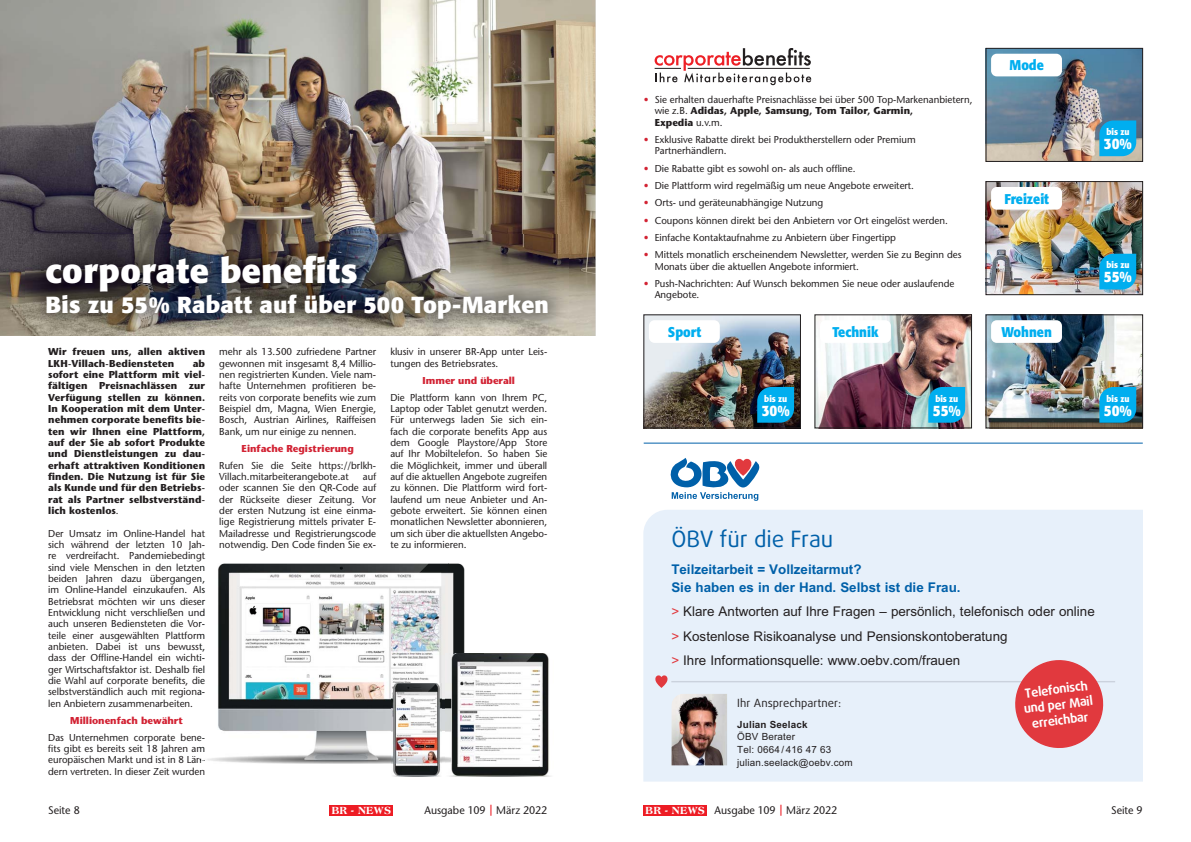
<style>
.page{position:relative;width:1191px;height:842px;background:#fff}
.page>*{position:absolute;margin:0;border:0;box-sizing:border-box;transform-origin:0 0}
.t1{font:700 34px "Formata";letter-spacing:.015em;color:#fff}
.t2{font:700 23px "Formata";letter-spacing:.015em;color:#fff}
.t3{font:22.6px "Daxline Pro";color:#0060a9}
.t4{font:700 15px "Formata";color:#fff;scale:.9 1}
.t5{font:700 14px "Formata";color:#00aeef;scale:.9 1}
.t6{font:13.4px/24.3px "Arial";color:#231f20}
.t7{font:700 13.4px/18.3px "Arial";color:#0060a9}
.t8{font:700 12.7px/15.5px "Daxline Pro";color:#fff;text-align:center}
.t9{font:11.3px "Daxline Pro";letter-spacing:.005em;color:#231f20}
.t10{font:800 11.1px "Americana";letter-spacing:.02em;color:#fff;scale:.9 1}
.t11{font:11px "Stone Sans";color:#231f20}
.t12{font:10px/11.3px "Stone Sans";color:#231f20}
.t13{font:700 10px/11.3px "Stone Sans";letter-spacing:.005em;color:#231f20}
.t14{font:700 10px "Stone Sans";color:#d22233}
.t15{font:9.9px/12.7px "Arial";letter-spacing:.015em;color:#231f20}
.t16{font:700 9.9px "Arial";letter-spacing:.015em;color:#231f20}
.t17{font:700 9px "Formata";color:#fff;scale:.9 1}
.s1{font-weight:400}
.s2{color:#121517}
.s3{font-weight:700;color:#d22233}
.s4{color:#d22233}
.s5{font-weight:700}
.s6{color:#e1393e}
.s7{font-weight:700;color:#ed1c24}
</style>
<div class="page">
<div style="left:330px;top:805px;width:63px;height:10px;background:#ed1c24"></div>
<div style="left:643px;top:805px;width:64px;height:10px;background:#ed1c24"></div>
<hr style="left:643px;top:443px;width:499px;height:1px;background:#0060a9">
<div style="left:643px;top:510px;width:499px;height:272px;background:#e7f0fa"></div>
<svg style="left:670px;top:458px;width:89px;height:43px"></svg>
<svg style="left:654px;top:675px;width:14px;height:13px"></svg>
<hr style="left:671px;top:681px;width:444px;height:1px;background:#cbd2dd">
<svg style="left:1013px;top:658px;width:92px;height:92px;background:#e26c73"></svg>
<img style="left:671px;top:694px;width:56px;height:72px">
<img style="left:0;top:0;width:595px;height:336px">
<img style="left:25px;top:235px;width:543px;height:101px">
<svg style="left:654px;top:48px;width:157px;height:37px"></svg>
<hr style="left:687px;top:68px;width:122px;height:1px;background:#231f20">
<img style="left:207px;top:563px;width:241px;height:201px">
<img style="left:448px;top:563px;width:17px;height:90px">
<img style="left:391px;top:683px;width:51px;height:93px">
<img style="left:449px;top:653px;width:102px;height:124px">
<img style="left:445px;top:653px;width:39px;height:111px">
<img style="left:988px;top:317px;width:152px;height:109px">
<div style="left:986px;top:315px;width:156px;height:113px;border:1px solid #231f20"></div>
<svg style="left:1099px;top:387px;width:37px;height:36px"></svg>
<div style="left:991px;top:320px;width:71px;height:23px;background:#fff;border-radius:6px"></div>
<img style="left:988px;top:183px;width:152px;height:110px">
<div style="left:986px;top:181px;width:156px;height:114px;border:1px solid #231f20"></div>
<svg style="left:1099px;top:254px;width:37px;height:35px"></svg>
<div style="left:991px;top:187px;width:71px;height:23px;background:#fff;border-radius:6px"></div>
<img style="left:988px;top:50px;width:152px;height:110px">
<div style="left:986px;top:48px;width:156px;height:114px;border:1px solid #231f20"></div>
<svg style="left:1099px;top:120px;width:37px;height:36px"></svg>
<div style="left:991px;top:54px;width:71px;height:22px;background:#fff;border-radius:6px"></div>
<img style="left:816px;top:317px;width:153px;height:109px">
<div style="left:814px;top:315px;width:157px;height:113px;border:1px solid #231f20"></div>
<svg style="left:928px;top:387px;width:37px;height:36px"></svg>
<div style="left:820px;top:320px;width:71px;height:23px;background:#fff;border-radius:6px"></div>
<img style="left:645px;top:317px;width:153px;height:109px">
<div style="left:643px;top:315px;width:157px;height:113px;border:1px solid #231f20"></div>
<svg style="left:757px;top:387px;width:37px;height:36px"></svg>
<div style="left:649px;top:320px;width:71px;height:23px;background:#fff;border-radius:6px"></div>
<h1 class="t1" style="left:45px;top:254px;width:314px">corporate benefits</h1>
<h2 class="t2" style="left:45px;top:294px;width:505px">Bis zu 55% Rabatt auf über 500 Top-Marken</h2>
<p class="t12" style="left:219px;top:347px;width:158px;text-align:justify">mehr als 13.500 zufriedene Partner gewonnen mit insgesamt 8,4 Millio&shy;nen registrierten Kunden. Viele nam&shy;hafte Unternehmen profitieren be&shy;reits von corporate benefits wie zum Beispiel dm, Magna, Wien Energie, Bosch, Austrian Airlines, Raiffeisen Bank, um nur einige zu nennen.</p>
<p class="t14" style="left:242px;top:443px;width:114px">Einfache Registrierung</p>
<p class="t12" style="left:219px;top:460px;width:158px">Rufen Sie die Seite https://brlkh-<br>Villach.mitarbeiterangebote.at</p>
<p class="t13" style="left:48px;top:347px;width:158px">Wir freuen uns, allen aktiven<br>LKH-Villach-Bediensteten</p>
<p class="t12" style="left:390px;top:347px;width:158px">klusiv in unserer BR-App unter Leis&shy;tungen des Betriebsrates.</p>
<p class="t14" style="left:422px;top:375px;width:94px">Immer und überall</p>
<p class="t12" style="left:390px;top:392px;width:158px;text-align:justify">Die Plattform kann von Ihrem PC, Laptop oder Tablet genutzt werden.<br>Für unterwegs laden Sie sich ein&shy;fach die corporate benefits App aus dem Google Playstore/App Store auf Ihr Mobiltelefon. So haben Sie die Möglichkeit, immer und überall auf die aktuellen Angebote zugreifen zu können. Die Plattform wird fort&shy;laufend um neue Anbieter und An&shy;gebote erweitert. Sie können einen monatlichen Newsletter abonnieren, um sich über die aktuellsten Angebo&shy;te zu informieren.</p>
<p class="t13" style="left:48px;top:358px;width:158px;text-align:justify;text-indent:144px">ab sofort eine Plattform mit viel&shy;fältigen Preisnachlässen zur Verfügung stellen zu können.<br>In Kooperation mit dem Unter&shy;nehmen corporate benefits bie&shy;ten wir Ihnen eine Plattform, auf der Sie ab sofort Produkte und Dienstleistungen zu dau&shy;erhaft attraktiven Konditionen finden. Die Nutzung ist für Sie als Kunde und für den Betriebs&shy;rat als Partner selbstverständ&shy;lich kostenlos<span class="s1">.</span></p>
<p class="t12" style="left:48px;top:528px;width:158px;text-align:justify">Der Umsatz im Online-Handel hat sich während der letzten 10 Jah&shy;re verdreifacht. Pandemiebedingt sind viele Menschen in den letzte<span class="s2">n </span>beiden Jahren dazu übergange<span class="s2">n, </span>im Online-Handel einzukaufen. A<span class="s2">ls </span>Betriebsrat möchten wir uns dies<span class="s2">er </span>Entwicklung nicht verschließen un<span class="s2">d </span>auch unseren Bediensteten die Vo<span class="s2">r&shy;</span>teile einer ausgewählten Plattfor<span class="s2">m </span>anbieten. Dabei ist uns bewuss<span class="s2">t, </span>dass der Offline-Handel ein wich<span class="s2">ti&shy;</span>ger Wirtschaftsfaktor ist. Deshalb fi<span class="s2">el </span>die Wahl auf corporate benefits, d<span class="s2">ie </span>selbstverständlich auch mit region<span class="s2">a&shy;</span>len Anbietern zusammenarbeiten.</p>
<p class="t12" style="left:48px;top:713px;width:158px;line-height:16.8px;text-align:center"><span class="s3">Millionenfach bewährt<br></span>Das Unternehmen corporate ben<span class="s2">e-</span></p>
<p class="t12" style="left:48px;top:743px;width:158px;text-align:justify">fits gibt es bereits seit 18 Jahren a<span class="s2">m </span>europäischen Markt und ist in 8 Lä<span class="s2">n&shy;</span>dern vertreten. In dieser Zeit wurden</p>
<p class="t12" style="left:219px;top:471px;width:158px;text-align:justify;text-indent:144px">auf oder scannen Sie den QR-Code auf der Rückseite dieser Zeitung. Vor der ersten Nutzung ist eine einma&shy;lige Registrierung mittels privater E-Mailadresse und Registrierungscode notwendig. Den Code finden Sie ex-</p>
<h3 class="t5" style="left:1009px;top:59px;width:40px">Mode</h3>
<p class="t12" style="left:654px;top:95px;width:319px;text-indent:-11px"><span class="s4">•</span> Sie erhalten dauerhafte Preisnachlässe bei über 500 Top-Markenanbietern, wie z.B. <span class="s5">Adidas, Apple, Samsung, Tom Tailor, Garmin,<br>Expedia</span> u.v.m.</p>
<p class="t12" style="left:654px;top:134px;width:262px;text-indent:-11px"><span class="s4">•</span> Exklusive Rabatte direkt bei Produktherstellern oder Premium<br>Partnerhändlern.</p>
<p class="t12" style="left:643px;top:163px;width:213px"><span class="s4">•</span> Die Rabatte gibt es sowohl on- als auch offline.</p>
<p class="t12" style="left:643px;top:180px;width:272px"><span class="s4">•</span> Die Plattform wird regelmäßig um neue Angebote erweitert.</p>
<p class="t12" style="left:643px;top:198px;width:181px"><span class="s4">•</span> Orts- und geräteunabhängige Nutzung</p>
<p class="t12" style="left:643px;top:215px;width:306px"><span class="s4">•</span> Coupons können direkt bei den Anbietern vor Ort eingelöst werden.</p>
<p class="t12" style="left:643px;top:232px;width:254px"><span class="s4">•</span> Einfache Kontaktaufnahme zu Anbietern über Fingertipp</p>
<p class="t12" style="left:654px;top:250px;width:308px;text-indent:-11px"><span class="s4">•</span> Mittels monatlich erscheinendem Newsletter, werden Sie zu Beginn des<br>Monats über die aktuellen Angebote informiert.</p>
<p class="t12" style="left:654px;top:278px;width:301px;text-indent:-11px"><span class="s4">•</span> Push-Nachrichten: Auf Wunsch bekommen Sie neue oder auslaufende<br>Angebote.</p>
<h3 class="t5" style="left:1004px;top:192px;width:51px">Freizeit</h3>
<p class="t17" style="left:1106px;top:128px;width:27px">bis zu</p>
<h3 class="t4" style="left:1104px;top:137px;width:33px">30%</h3>
<p class="t17" style="left:1106px;top:261px;width:27px">bis zu</p>
<h3 class="t4" style="left:1104px;top:270px;width:33px">55%</h3>
<h3 class="t5" style="left:668px;top:325px;width:38px">Sport</h3>
<h3 class="t5" style="left:832px;top:325px;width:53px">Technik</h3>
<h3 class="t5" style="left:1001px;top:325px;width:57px">Wohnen</h3>
<p class="t17" style="left:764px;top:394px;width:27px">bis zu</p>
<h3 class="t4" style="left:761px;top:403px;width:33px">30%</h3>
<p class="t17" style="left:935px;top:394px;width:27px">bis zu</p>
<h3 class="t4" style="left:932px;top:403px;width:33px">55%</h3>
<p class="t17" style="left:1106px;top:394px;width:27px">bis zu</p>
<h3 class="t4" style="left:1104px;top:403px;width:33px">50%</h3>
<h3 class="t3" style="left:671px;top:526px;width:164px">ÖBV für die Frau</h3>
<h3 class="t7" style="left:671px;top:560px;width:291px">Teilzeitarbeit = Vollzeitarmut?<br>Sie haben es in der Hand. Selbst ist die Frau.</h3>
<h3 class="t6" style="left:671px;top:601px;width:425px"><span class="s6">&gt;</span> Klare Antworten auf Ihre Fragen – persönlich, telefonisch oder online <span class="s6">&gt;</span> Kostenlose Risikoanalyse und Pensionskontoberatung<br><span class="s6">&gt;</span> Ihre Informationsquelle: www.oebv.com/frauen</h3>
<p class="t8" style="left:1021px;top:686px;width:71px;rotate:-7deg">Telefonisch und per Mail erreichbar</p>
<p class="t9" style="left:737px;top:696px;width:105px">Ihr Ansprechpartner:</p>
<p class="t16" style="left:737px;top:718px;width:72px">Julian Seelack</p>
<p class="t15" style="left:737px;top:731px;width:117px">ÖBV Berater<br>Tel: 0664 / 416 47 63 julian.seelack@oebv.com</p>
<p class="t11" style="left:48px;top:805px;width:33px">Seite 8</p>
<p class="t11" style="left:424px;top:805px;width:124px">Ausgabe 109 <span class="s7">|</span> März 2022</p>
<p class="t10" style="left:332px;top:806px;width:67px">BR - NEWS</p>
<p class="t11" style="left:714px;top:805px;width:124px">Ausgabe 109 <span class="s7">|</span> März 2022</p>
<p class="t10" style="left:645px;top:806px;width:67px">BR - NEWS</p>
<p class="t11" style="left:1111px;top:805px;width:33px">Seite 9</p>
</div>
